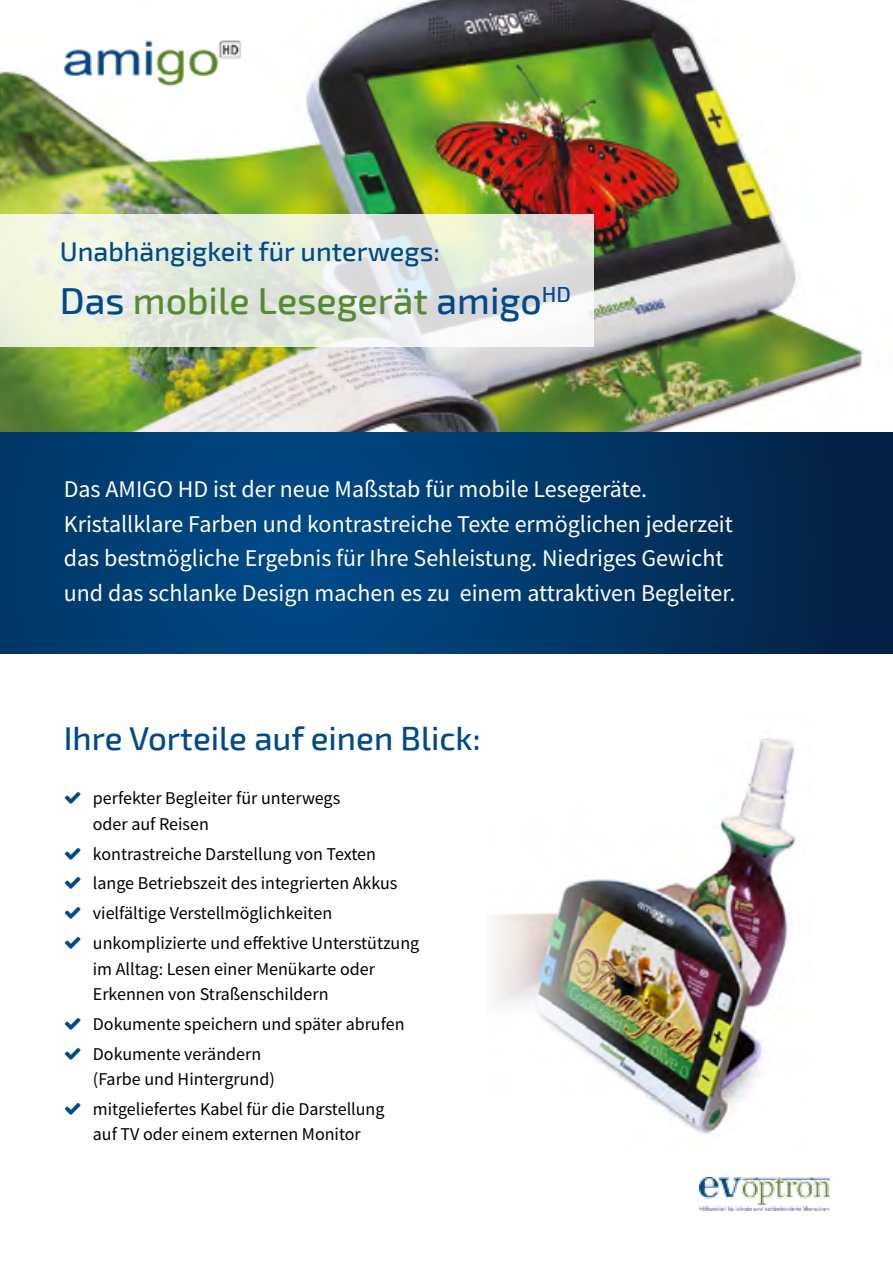
<style>
.page{position:relative;width:893px;height:1263px;background:#fff}
.page>*{position:absolute;margin:0;border:0;box-sizing:border-box;transform-origin:0 0}
.t1{font:500 37.5px "Exo 2";color:#558a32}
.t2{font:500 33px "Exo 2";color:#004a8a}
.t3{font:500 27px "Exo 2";color:#004a8a}
.t4{font:24px/34.5px "Source Sans Pro";color:#fff}
.t5{font:18px/29.7px "Source Sans Pro";color:#000}
.s1{color:#004a8a}
</style>
<div class="page">
<img style="left:0;top:0;width:893px;height:433px">
<svg style="left:0;top:214px;width:593px;height:133px;background:#e7ebe1"></svg>
<img style="left:699px;top:1178px;width:130px;height:32px">
<img style="left:64px;top:37px;width:179px;height:54px">
<svg style="left:0;top:433px;width:893px;height:220px;background:#01386a"></svg>
<img style="left:493px;top:738px;width:303px;height:400px">
<h3 class="t3" style="left:60px;top:236px;width:382px">Unabhängigkeit für unterwegs:</h3>
<h1 class="t1" style="left:60px;top:279px;width:513px"><span class="s1">Das</span> mobile Lesegerät <span class="s1">amigo</span><sup>HD</sup></h1>
<p class="t4" style="left:64px;top:472px;width:673px">Das AMIGO HD ist der neue Maßstab für mobile Lesegeräte.<br>Kristallklare Farben und kontrastreiche Texte ermöglichen jederzeit das bestmögliche Ergebnis für Ihre Sehleistung. Niedriges Gewicht und das schlanke Design machen es zu einem attraktiven Begleiter.</p>
<h2 class="t2" style="left:64px;top:719px;width:418px">Ihre Vorteile auf einen Blick:</h2>
<p class="t5" style="left:93px;top:786px;width:249px;line-height:25.5px">perfekter Begleiter für unterwegs oder auf Reisen</p>
<p class="t5" style="left:93px;top:839px;width:328px">kontrastreiche Darstellung von Texten lange Betriebszeit des integrierten Akkus vielfältige Verstellmöglichkeiten unkomplizierte und effektive Unterstützung</p>
<p class="t5" style="left:93px;top:956px;width:284px;line-height:25.5px">im Alltag: Lesen einer Menükarte oder<br>Erkennen von Straßenschildern</p>
<p class="t5" style="left:93px;top:1009px;width:313px">Dokumente speichern und später abrufen<br>Dokumente verändern</p>
<p class="t5" style="left:93px;top:1064px;width:293px">(Farbe und Hintergrund)<br>mitgeliefertes Kabel für die Darstellung</p>
<p class="t5" style="left:93px;top:1119px;width:269px">auf TV oder einem externen Monitor</p>
</div>
